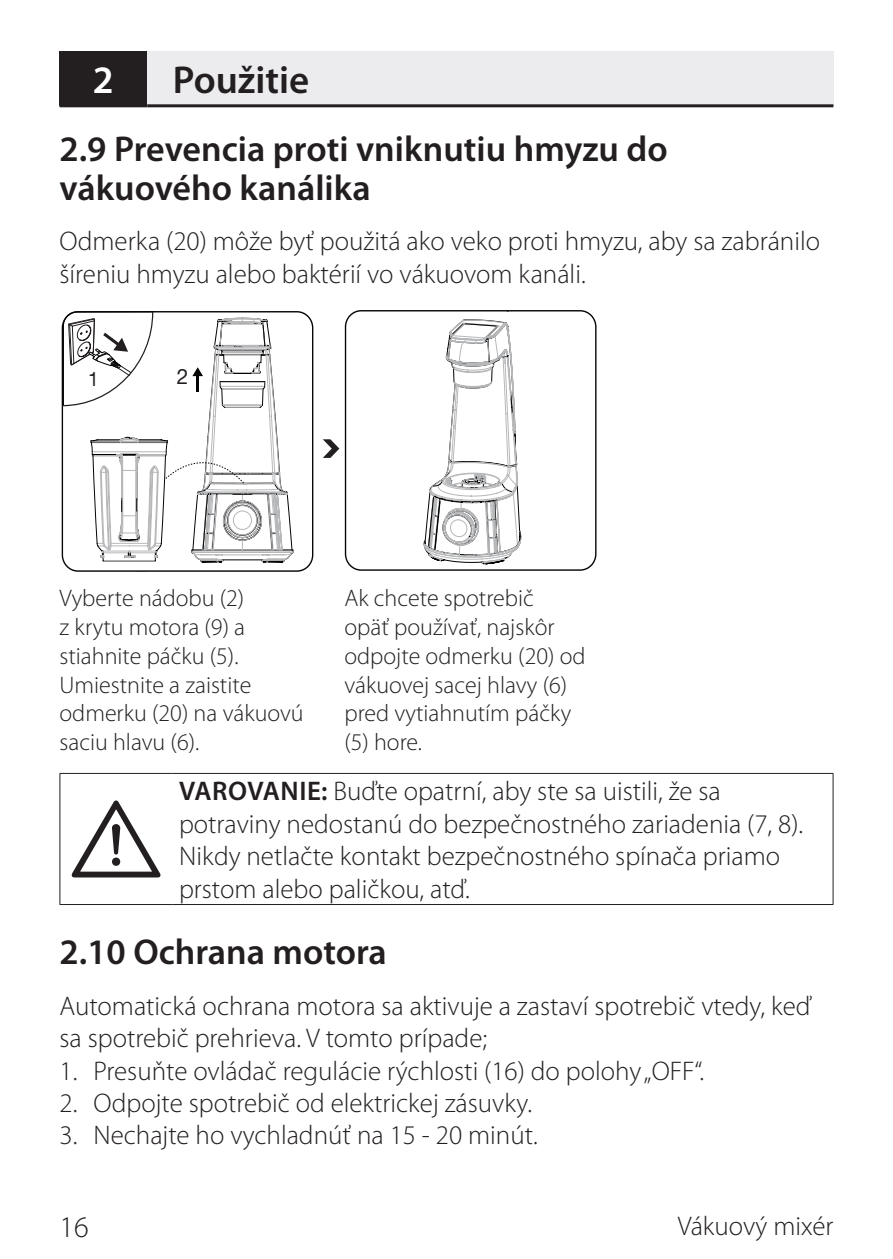
<style>
.page{position:relative;width:893px;height:1259px;background:#fff}
.page>*{position:absolute;margin:0;border:0;box-sizing:border-box;transform-origin:0 0}
.Nadpis_13{font:600 39px "Myriad Pro";color:#231f20}
.Nadpis_13-2{font:600 39px "Myriad Pro";color:#fff}
.Podnadpis_12{font:600 36px/39px "Myriad Pro";color:#231f20}
.t1{font:300 30px "Myriad Pro";color:#231f20}
.Základný_9{font:300 27px/32.4px "Myriad Pro";color:#231f20}
.Odsadené_čísla_9{font:300 27px "Myriad Pro";color:#231f20}
.Základný_8{font:300 24px/28.8px "Myriad Pro";color:#231f20}
.t2{font:21.3px "Helvetica Neue LT Pro";color:#231f20}
.t3{font:19.8px "Helvetica Neue LT Pro";color:#231f20;scale:.96 1}
.s1{font-weight:600}
</style>
<div class="page">
<div style="left:60px;top:51px;width:87px;height:55px;background:#231f20"></div>
<div style="left:147px;top:51px;width:686px;height:55px;background:#ececee"></div>
<hr style="left:60px;top:104px;width:87px;height:3px;background:#231f20">
<hr style="left:147px;top:104px;width:686px;height:3px;background:#231f20">
<svg style="left:62px;top:310px;width:460px;height:262px"></svg>
<hr style="left:60px;top:773px;width:112px;height:1px;background:#231f20">
<hr style="left:59px;top:774px;width:1px;height:130px;background:#231f20">
<hr style="left:172px;top:773px;width:661px;height:1px;background:#231f20">
<hr style="left:833px;top:774px;width:1px;height:130px;background:#231f20">
<hr style="left:60px;top:904px;width:112px;height:1px;background:#231f20">
<hr style="left:172px;top:904px;width:661px;height:1px;background:#231f20">
<div style="left:112px;top:800px;width:6px;height:78px;background:#918f8f"></div>
<svg style="left:72px;top:800px;width:88px;height:77px"></svg>
<p class="Nadpis_13-2" style="left:93px;top:55px;width:22px">2</p>
<p class="Nadpis_13" style="left:173px;top:55px;width:138px">Použitie</p>
<p class="Podnadpis_12" style="left:60px;top:128px;width:610px">2.9 Prevencia proti vniknutiu hmyzu do vákuového kanálika</p>
<p class="Základný_9" style="left:60px;top:226px;width:762px">Odmerka (20) môže byť použitá ako veko proti hmyzu, aby sa zabránilo šíreniu hmyzu alebo baktérií vo vákuovom kanáli.</p>
<p class="t3" style="left:88px;top:367px;width:13px">1</p>
<p class="t2" style="left:177px;top:364px;width:13px">2</p>
<p class="Základný_8" style="left:60px;top:584px;width:246px">Vyberte nádobu (2)<br>z krytu motora (9) a stiahnite páčku (5).<br>Umiestnite a zaistite odmerku (20) na vákuovú saciu hlavu (6).</p>
<p class="Základný_8" style="left:344px;top:584px;width:243px">Ak chcete spotrebič<br>opäť používať, najskôr odpojte odmerku (20) od vákuovej sacej hlavy (6) pred vytiahnutím páčky (5) hore.</p>
<p class="Základný_9" style="left:179px;top:775px;width:626px"><span class="s1">VAROVANIE:</span> Buďte opatrní, aby ste sa uistili, že sa potraviny nedostanú do bezpečnostného zariadenia (7, 8).<br>Nikdy netlačte kontakt bezpečnostného spínača priamo prstom alebo paličkou, atď.</p>
<p class="Podnadpis_12" style="left:60px;top:932px;width:329px">2.10 Ochrana motora</p>
<p class="Základný_9" style="left:60px;top:990px;width:753px">Automatická ochrana motora sa aktivuje a zastaví spotrebič vtedy, keď sa spotrebič prehrieva. V tomto prípade;</p>
<p class="Odsadené_čísla_9" style="left:60px;top:1055px;width:646px">1. Presuňte ovládač regulácie rýchlosti (16) do polohy„OFF“.</p>
<p class="Odsadené_čísla_9" style="left:60px;top:1088px;width:474px">2. Odpojte spotrebič od elektrickej zásuvky.</p>
<p class="Odsadené_čísla_9" style="left:60px;top:1120px;width:480px">3. Nechajte ho vychladnúť na 15 - 20 minút.</p>
<p class="t1" style="left:60px;top:1210px;width:31px">16</p>
<p class="Základný_9" style="left:678px;top:1209px;width:157px">Vákuový mixér</p>
</div>
